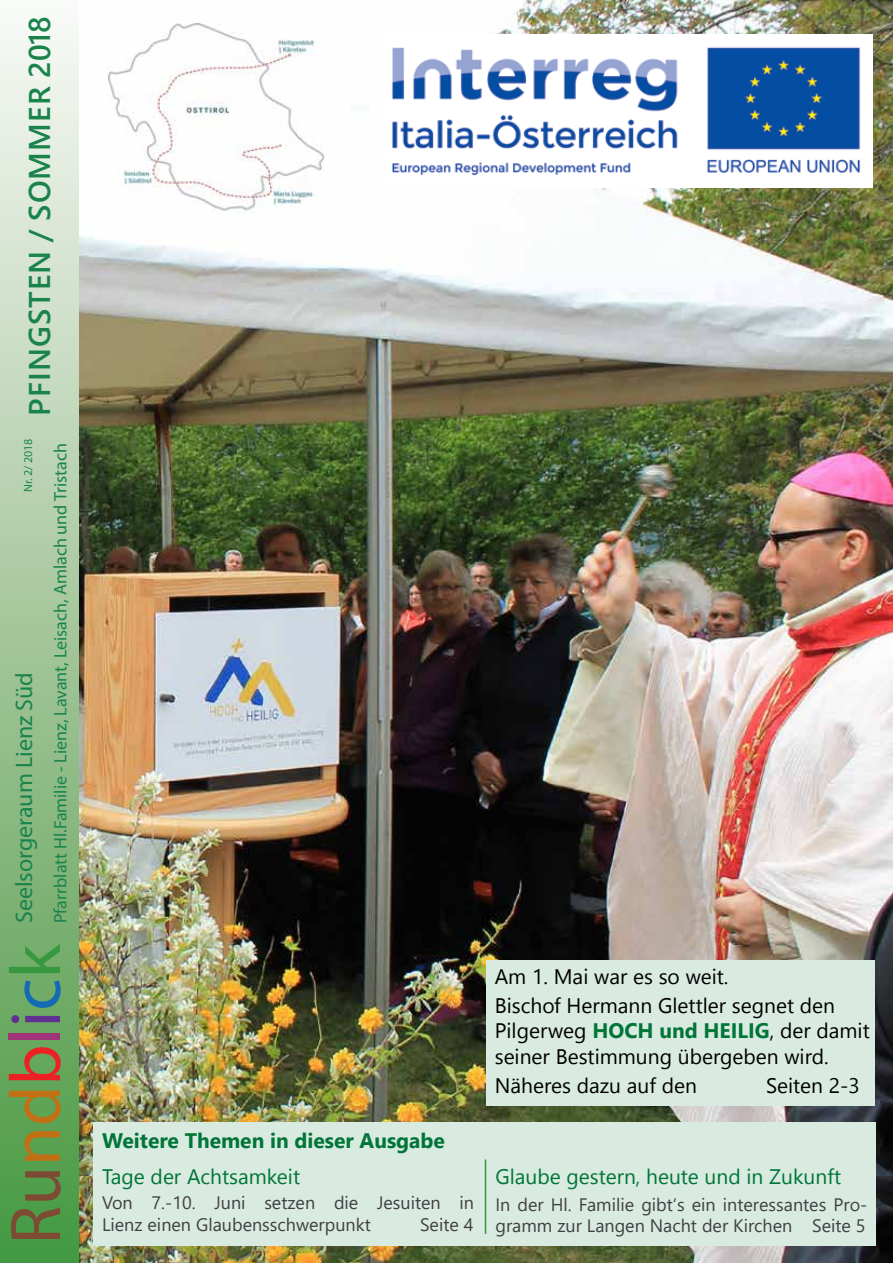
<style>
.page{position:relative;width:893px;height:1263px;background:#fff}
.page>*{position:absolute;margin:0;border:0;box-sizing:border-box;transform-origin:0 0}
.t1{font:72px "Myriad Pro";color:#7d4b34}
.t2{font:600 30px "Segoe UI";letter-spacing:.035em;color:#1a834c}
.t3{font:24px "Myriad Pro";color:#1a834c}
.t4{font:21px/29.4px "Leelawadee UI";color:#000}
.t5{font:21px "Leelawadee UI";color:#007538}
.t6{font:700 21px "Leelawadee UI";color:#007538}
.t7{font:18px/21.6px "Segoe UI";color:#414042}
.t8{font:18px "Myriad Pro";color:#1a834c}
.t9{font:12px "Myriad Pro";color:#1a834c}
.s1{color:#c17015}
.s2{color:#ed2124}
.s3{color:#9f347a}
.s4{color:#603192}
.s5{color:#146bb5}
.s6{color:#37983f}
.s7{font-weight:700;color:#007538}
</style>
<div class="page">
<img style="left:79px;top:0;width:814px;height:1177px">
<img style="left:79px;top:1177px;width:814px;height:86px">
<div style="left:0;top:0;width:79px;height:1263px;background:linear-gradient(to bottom,#fcf9f8,#489740)"></div>
<img style="left:109px;top:23px;width:241px;height:190px">
<img style="left:380px;top:34px;width:493px;height:154px">
<div style="left:486px;top:960px;width:388px;height:146px;background:#d9eae1"></div>
<div style="left:94px;top:1123px;width:782px;height:123px;background:#d9eae1"></div>
<hr style="left:485px;top:1159px;width:1px;height:75px;background:#37983f">
<h2 class="t2" style="left:11px;top:416px;width:401px;rotate:-90deg">PFINGSTEN / SOMMER 2018</h2>
<p class="t9" style="left:21px;top:492px;width:55px;rotate:-90deg">Nr. 2/ 2018</p>
<p class="t8" style="left:49px;top:923px;width:481px;rotate:-90deg">Pfarrblatt Hl.Familie - Lienz, Lavant, Leisach, Amlach und Tristach</p>
<h3 class="t3" style="left:9px;top:923px;width:253px;rotate:-90deg">Seelsorgeraum Lienz Süd</h3>
<h1 class="t1" style="left:-9px;top:1244px;width:302px;rotate:-90deg">Ru<span class="s1">nd</span><span class="s2">b</span><span class="s3">l</span><span class="s4">i</span><span class="s5">c</span><span class="s6">k</span></h1>
<p class="t6" style="left:102px;top:1125px;width:344px">Weitere Themen in dieser Ausgabe</p>
<p class="t5" style="left:102px;top:1162px;width:200px">Tage der Achtsamkeit</p>
<p class="t7" style="left:102px;top:1190px;width:374px">Von 7.-10. Juni setzen die Jesuiten in<br>Lienz einen Glaubensschwerpunkt</p>
<p class="t7" style="left:420px;top:1212px;width:55px">Seite 4</p>
<p class="t4" style="left:495px;top:960px;width:342px">Am 1. Mai war es so weit.<br>Bischof Hermann Glettler segnet den</p>
<p class="t4" style="left:495px;top:1017px;width:377px;line-height:25.2px">Pilgerweg <span class="s7">HOCH und HEILIG</span>, der damit seiner Bestimmung übergeben wird.</p>
<p class="t4" style="left:495px;top:1070px;width:204px">Näheres dazu auf den</p>
<p class="t4" style="left:766px;top:1070px;width:95px">Seiten 2-3</p>
<p class="t5" style="left:495px;top:1162px;width:347px">Glaube gestern, heute und in Zukunft</p>
<p class="t7" style="left:495px;top:1192px;width:374px;line-height:21px">In der Hl. Familie gibt‘s ein interessantes Pro&shy;gramm zur Langen Nacht der Kirchen Seite 5</p>
</div>
